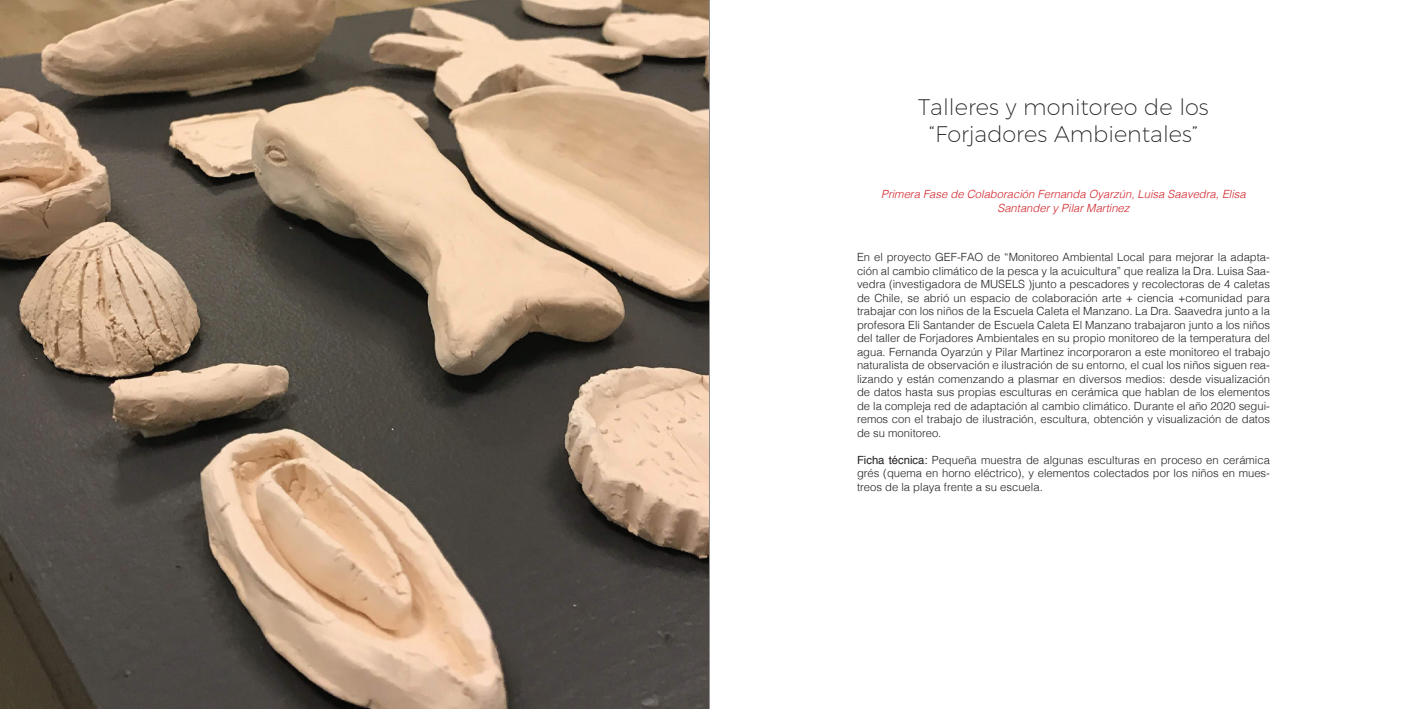
<style>
.page{position:relative;width:1418px;height:709px;background:#fff}
.page>*{position:absolute;margin:0;border:0;box-sizing:border-box;transform-origin:0 0}
.t1{font:200 22.5px/27px "Montserrat";color:#231f20;text-align:center}
.t2{font:300 11.25px/13.5px "Helvetica";color:#231f20;text-align:justify}
.t3{font:italic 300 11.25px/13.5px "Helvetica";color:#d1232a;text-align:center}
.s1{font-weight:400}
</style>
<div class="page">
<hr style="left:708px;top:0;width:1px;height:709px;background:#231f20">
<img style="left:0;top:0;width:708px;height:709px">
<h1 class="t1" style="left:918px;top:91px;width:292px">Talleres y monitoreo de los “Forjadores Ambientales”</h1>
<p class="t3" style="left:881px;top:187px;width:366px">Primera Fase de Colaboración Fernanda Oyarzún, Luisa Saavedra, Elisa<br>Santander y Pilar Martinez</p>
<p class="t2" style="left:857px;top:250px;width:414px">En el proyecto GEF-FAO de “Monitoreo Ambiental Local para mejorar la adapta&shy;ción al cambio climático de la pesca y la acuicultura” que realiza la Dra. Luisa Saa&shy;vedra (investigadora de MUSELS )junto a pescadores y recolectoras de 4 caletas de Chile, se abrió un espacio de colaboración arte + ciencia +comunidad para trabajar con los niños de la Escuela Caleta el Manzano. La Dra. Saavedra junto a la profesora Eli Santander de Escuela Caleta El Manzano trabajaron junto a los niños del taller de Forjadores Ambientales en su propio monitoreo de la temperatura del agua. Fernanda Oyarzún y Pilar Martinez incorporaron a este monitoreo el trabajo naturalista de observación e ilustración de su entorno, el cual los niños siguen rea&shy;lizando y están comenzando a plasmar en diversos medios: desde visualización de datos hasta sus propias esculturas en cerámica que hablan de los elementos de la compleja red de adaptación al cambio climático. Durante el año 2020 segui&shy;remos con el trabajo de ilustración, escultura, obtención y visualización de datos de su monitoreo.</p>
<p class="t2" style="left:857px;top:452px;width:414px"><span class="s1">Ficha técnica:</span> Pequeña muestra de algunas esculturas en proceso en cerámica grés (quema en horno eléctrico), y elementos colectados por los niños en mues&shy;treos de la playa frente a su escuela.</p>
</div>
